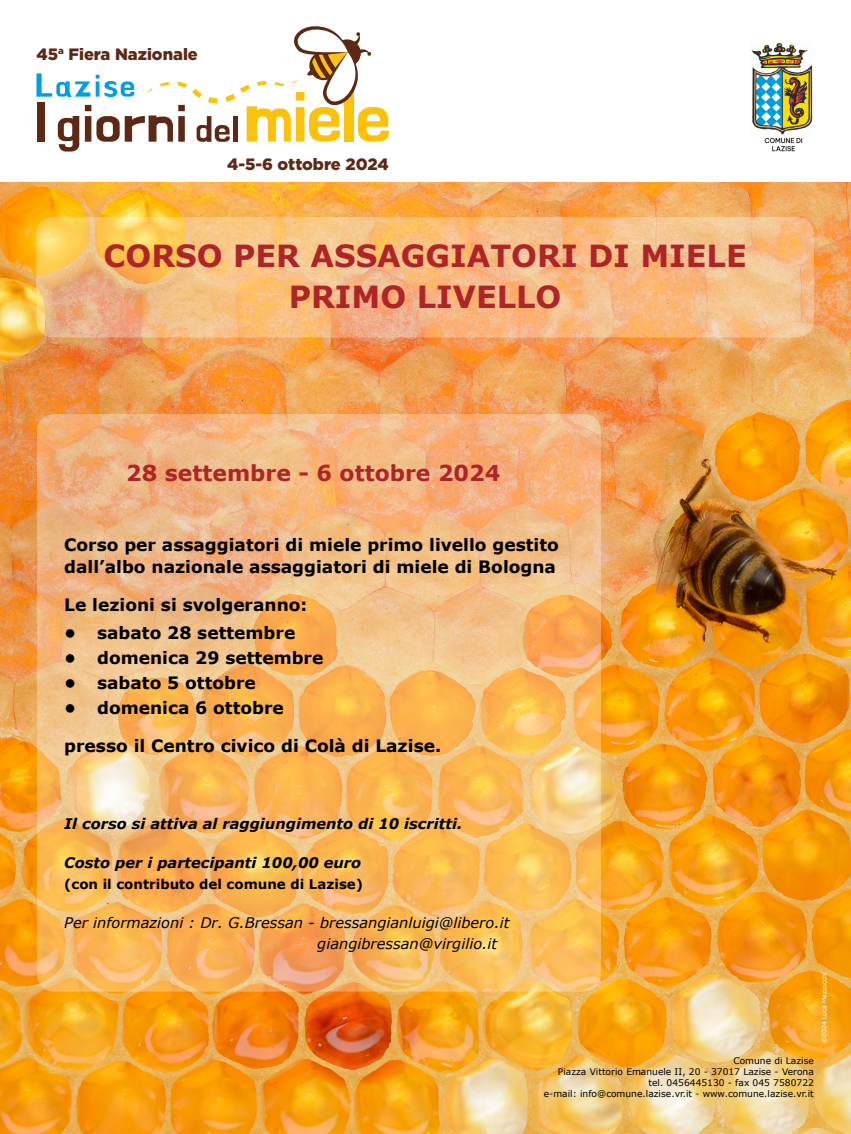
<style>
.page{position:relative;width:851px;height:1134px;background:#fff}
.page>*{position:absolute;margin:0;border:0;box-sizing:border-box;transform-origin:0 0}
.t1{font:700 30.4px/40.8px "Verdana";color:#af2527;text-align:center}
.t2{font:700 21.9px "Verdana";color:#af2527}
.t3{font:700 17px/21.3px "Verdana";color:#000}
.t4{font:900 16.4px "Gotham";color:#5d2814}
.t5{font:italic 14.6px/21.3px "Verdana";color:#000}
.t6{font:italic 700 14.6px "Verdana";color:#000}
.t7{font:700 13.4px "Verdana";color:#000}
.t8{font:9.1px/11px "Verdana";color:#000;text-align:right}
.t9{font:6.1px "Verdana";color:#fff}
</style>
<div class="page">
<img style="left:0;top:183px;width:850px;height:951px">
<svg style="left:36px;top:26px;width:353px;height:126px"></svg>
<img style="left:751px;top:42px;width:62px;height:93px">
<svg style="left:37px;top:414px;width:564px;height:577px"></svg>
<svg style="left:36px;top:217px;width:777px;height:120px"></svg>
<img style="left:764px;top:137px;width:38px;height:14px">
<p class="t4" style="left:36px;top:44px;width:163px">45<sup>a</sup> Fiera Nazionale</p>
<p class="t4" style="left:227px;top:154px;width:163px">4-5-6 ottobre 2024</p>
<h1 class="t1" style="left:103px;top:235px;width:644px">CORSO PER ASSAGGIATORI DI MIELE<br>PRIMO LIVELLO</h1>
<p class="t2" style="left:126px;top:457px;width:375px">28 settembre - 6 ottobre 2024</p>
<p class="t3" style="left:64px;top:534px;width:496px">Corso per assaggiatori di miele primo livello gestito dall’albo nazionale assaggiatori di miele di Bologna</p>
<p class="t3" style="left:64px;top:594px;width:244px">Le lezioni si svolgeranno:</p>
<p class="t3" style="left:64px;top:622px;width:232px">• sabato 28 settembre</p>
<p class="t3" style="left:64px;top:647px;width:261px">• domenica 29 settembre</p>
<p class="t3" style="left:64px;top:672px;width:193px">• sabato 5 ottobre</p>
<p class="t3" style="left:64px;top:696px;width:221px">• domenica 6 ottobre</p>
<p class="t3" style="left:64px;top:735px;width:378px">presso il Centro civico di Colà di Lazise.</p>
<p class="t6" style="left:64px;top:814px;width:399px">Il corso si attiva al raggiungimento di 10 iscritti.</p>
<p class="t6" style="left:64px;top:852px;width:298px">Costo per i partecipanti 100,00 euro</p>
<p class="t7" style="left:64px;top:875px;width:300px">(con il contributo del comune di Lazise)</p>
<p class="t5" style="left:317px;top:911px;width:194px;text-indent:-253px">Per informazioni : Dr. G.Bressan - bressangianluigi@libero.it giangibressan@virgilio.it</p>
<p class="t8" style="left:543px;top:1055px;width:271px">Comune di Lazise<br>Piazza Vittorio Emanuele II, 20 - 37017 Lazise - Verona tel. 0456445130 - fax 045 7580722<br>e-mail: info@comune.lazise.vr.it - www.comune.lazise.vr.it</p>
<p class="t9" style="left:820px;top:1043px;width:72px;rotate:-90deg">©2024 Luca Mazzocchi</p>
</div>
